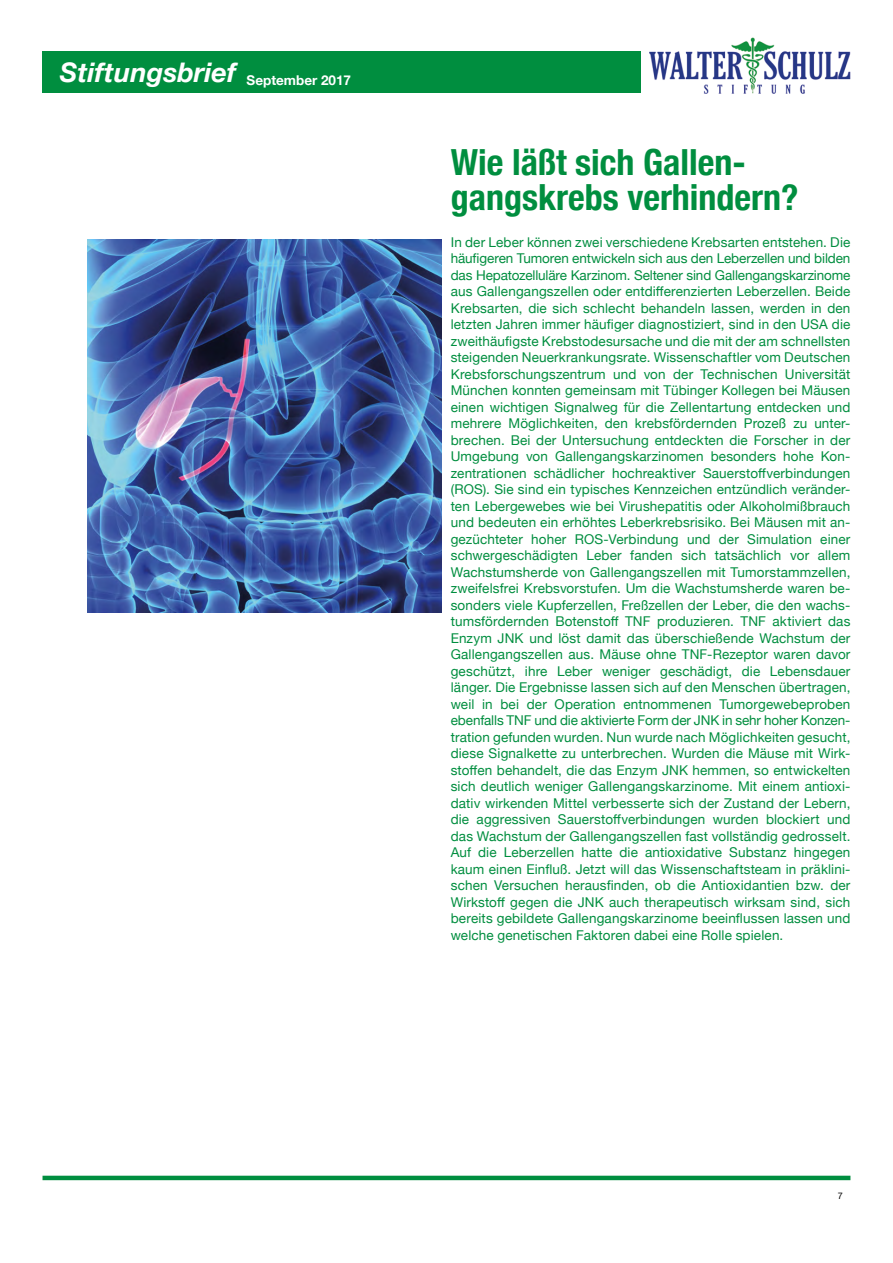
<style>
.page{position:relative;width:893px;height:1263px;background:#fff}
.page>*{position:absolute;margin:0;border:0;box-sizing:border-box;transform-origin:0 0}
.t1{font:700 condensed 36px/34.5px "Helvetica Neue";color:#008e3f}
.t2{font:italic 700 27px "Helvetica Neue";color:#fff}
.t3{font:13.5px/16.5px "Helvetica Neue";letter-spacing:.01em;color:#008e3f;text-align:justify}
.t4{font:9px "Helvetica Neue";color:#000}
</style>
<div class="page">
<img style="left:649px;top:38px;width:202px;height:55px">
<div style="left:43px;top:51px;width:598px;height:41px;background:#008e3f"></div>
<hr style="left:43px;top:1176px;width:807px;height:4px;background:#008e3f">
<img style="left:88px;top:239px;width:353px;height:373px">
<h2 class="t2" style="left:60px;top:51px;width:293px">Stiftungsbrief <sub>September</sub> <sub>2017</sub></h2>
<h1 class="t1" style="left:451px;top:143px;width:349px">Wie läßt sich Gallen&shy;gangskrebs verhindern?</h1>
<p class="t3" style="left:451px;top:234px;width:401px">In der Leber können zwei verschiedene Krebsarten entstehen. Die häufigeren Tumoren entwickeln sich aus den Leberzellen und bilden das Hepatozelluläre Karzinom. Seltener sind Gallengangskarzinome aus Gallengangszellen oder entdifferenzierten Leberzellen. Beide Krebsarten, die sich schlecht behandeln lassen, werden in den letzten Jahren immer häufiger diagnostiziert, sind in den USA die zweithäufigste Krebstodesursache und die mit der am schnellsten steigenden Neuerkrankungsrate. Wissenschaftler vom Deutschen Krebsforschungszentrum und von der Technischen Universität München konnten gemeinsam mit Tübinger Kollegen bei Mäusen einen wichtigen Signalweg für die Zellentartung entdecken und mehrere Möglichkeiten, den krebsfördernden Prozeß zu unter&shy;brechen. Bei der Untersuchung entdeckten die Forscher in der Umgebung von Gallengangskarzinomen besonders hohe Kon&shy;zentrationen schädlicher hochreaktiver Sauerstoffverbindungen (ROS). Sie sind ein typisches Kennzeichen entzündlich veränder&shy;ten Lebergewebes wie bei Virushepatitis oder Alkoholmißbrauch und bedeuten ein erhöhtes Leberkrebsrisiko. Bei Mäusen mit an&shy;gezüchteter hoher ROS-Verbindung und der Simulation einer schwergeschädigten Leber fanden sich tatsächlich vor allem Wachstumsherde von Gallengangszellen mit Tumorstammzellen, zweifelsfrei Krebsvorstufen. Um die Wachstumsherde waren be&shy;sonders viele Kupferzellen, Freßzellen der Leber, die den wachs&shy;tumsfördernden Botenstoff TNF produzieren. TNF aktiviert das Enzym JNK und löst damit das überschießende Wachstum der Gallengangszellen aus. Mäuse ohne TNF-Rezeptor waren davor geschützt, ihre Leber weniger geschädigt, die Lebensdauer länger. Die Ergebnisse lassen sich auf den Menschen übertragen, weil in bei der Operation entnommenen Tumorgewebeproben ebenfalls TNF und die aktivierte Form der JNK in sehr hoher Konzen&shy;tration gefunden wurden. Nun wurde nach Möglichkeiten gesucht, diese Signalkette zu unterbrechen. Wurden die Mäuse mit Wirk&shy;stoffen behandelt, die das Enzym JNK hemmen, so entwickelten sich deutlich weniger Gallengangskarzinome. Mit einem antioxi&shy;dativ wirkenden Mittel verbesserte sich der Zustand der Lebern, die aggressiven Sauerstoffverbindungen wurden blockiert und das Wachstum der Gallengangszellen fast vollständig gedrosselt.<br>Auf die Leberzellen hatte die antioxidative Substanz hingegen kaum einen Einfluß. Jetzt will das Wissenschaftsteam in präklini&shy;schen Versuchen herausfinden, ob die Antioxidantien bzw. der Wirkstoff gegen die JNK auch therapeutisch wirksam sind, sich bereits gebildete Gallengangskarzinome beeinflussen lassen und welche genetischen Faktoren dabei eine Rolle spielen.</p>
<p class="t4" style="left:838px;top:1189px;width:7px">7</p>
</div>
